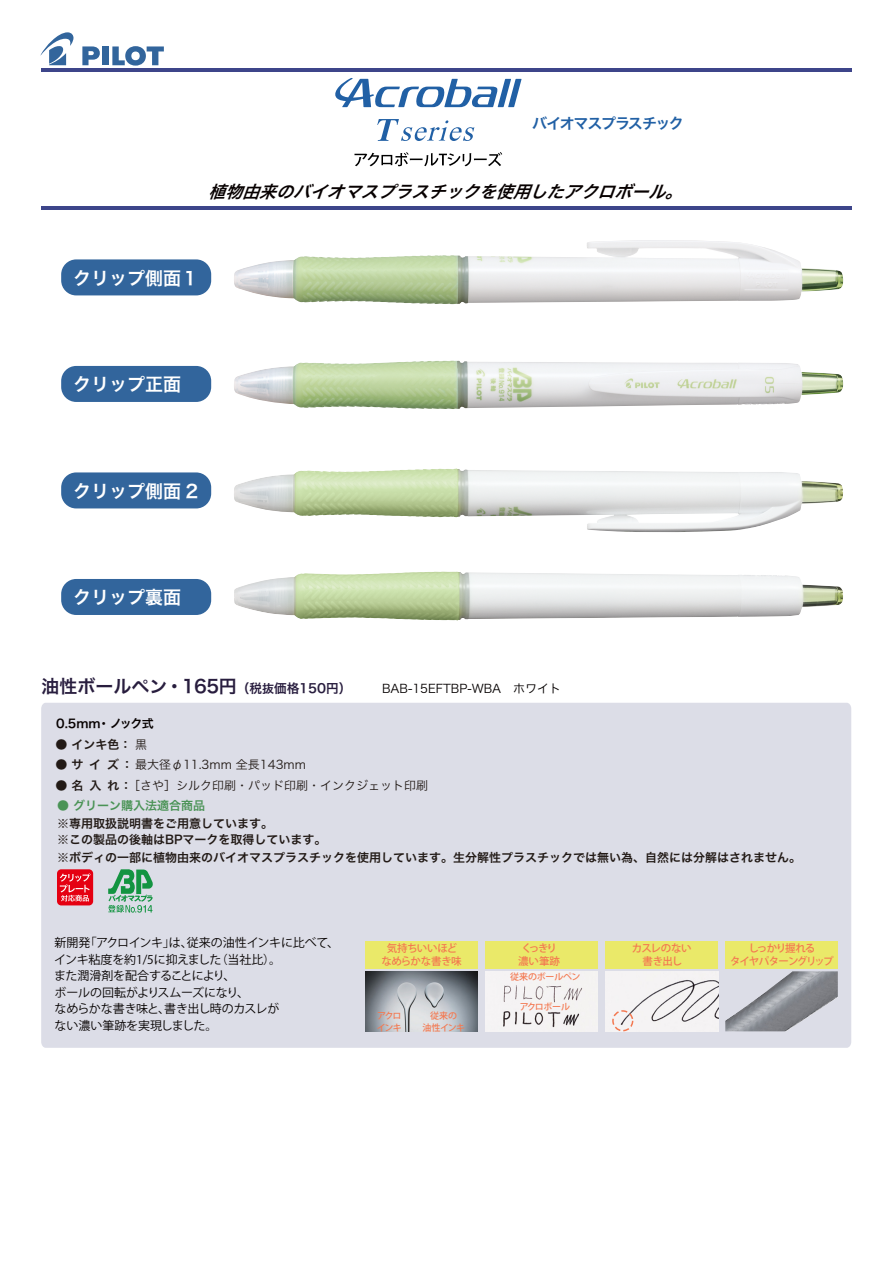
<style>
.page{position:relative;width:893px;height:1263px;background:#fff}
.page>*{position:absolute;margin:0;border:0;box-sizing:border-box;transform-origin:0 0}
.t1{font:18px "Hira Kaku Pro W6";color:#fff}
.t2{font:18px "Hira Kaku Pro W6";color:#281d3e}
.t3{font:italic 16.95px "Hira Kaku Pro W6";color:#070101}
.t4{font:15px "Hira Kaku Pro W6";letter-spacing:-.09em;color:#2160a5}
.t5{font:12px/16.5px "Koz Go Pro";letter-spacing:-.02em;color:#050100}
.t6{font:12px/16.5px "Hira Kaku Pro W6";color:#221a16}
.t7{font:12px "Hira Kaku Pro W3";color:#221a16}
.t8{font:12px "Hira Kaku Pro W3";color:#050100}
.t9{font:12px "Hira Kaku Pro W6";color:#4a9356}
.t10{font:12px "Hira Kaku Pro W6";letter-spacing:-.065em;color:#070101}
.t11{font:500 10.5px/13.5px "Koz Go Pro";letter-spacing:-.11em;color:#f37850;text-align:center}
.t12{font:500 10.5px/13.5px "Koz Go Pro";letter-spacing:-.04em;color:#f37850;text-align:center}
.t13{font:500 10.5px/13.5px "Koz Go Pro";letter-spacing:-.05em;color:#f37850;text-align:center}
.t14{font:500 10.5px/13.5px "Koz Go Pro";letter-spacing:-.07em;color:#f37850;text-align:center}
.t15{font:500 9px/12px "Koz Go Pro";letter-spacing:-.035em;color:#f37850}
.s1{font-size:12.6px}
.s2{font-size:12px}
.s3{font-family:"Hira Kaku Pro W3"}
.s4{font-family:"Hira Kaku Pro W6"}
</style>
<div class="page">
<div style="left:41px;top:703px;width:810px;height:345px;background:#dcdde7"></div>
<svg style="left:82px;top:46px;width:18px;height:19px"></svg>
<div style="left:102px;top:46px;width:7px;height:19px;background:#32659c"></div>
<svg style="left:112px;top:46px;width:52px;height:20px"></svg>
<svg style="left:40px;top:32px;width:33px;height:33px"></svg>
<hr style="left:41px;top:69px;width:810px;height:3px;background:#3d458a">
<hr style="left:41px;top:207px;width:810px;height:3px;background:#3d458a">
<div style="left:61px;top:259px;width:150px;height:36px;background:#32659c;border-radius:15px"></div>
<div style="left:61px;top:366px;width:150px;height:36px;background:#32659c;border-radius:15px"></div>
<div style="left:61px;top:472px;width:150px;height:36px;background:#32659c;border-radius:15px"></div>
<div style="left:61px;top:579px;width:150px;height:36px;background:#32659c;border-radius:15px"></div>
<div style="left:365px;top:941px;width:113px;height:27px;background:#eae969"></div>
<div style="left:485px;top:941px;width:113px;height:27px;background:#eae969"></div>
<div style="left:605px;top:941px;width:113px;height:27px;background:#eae969"></div>
<div style="left:725px;top:941px;width:113px;height:27px;background:#eae969"></div>
<img style="left:365px;top:971px;width:113px;height:60px">
<img style="left:725px;top:971px;width:113px;height:60px">
<img style="left:485px;top:971px;width:113px;height:60px">
<img style="left:606px;top:972px;width:112px;height:60px">
<div style="left:612px;top:1010px;width:21px;height:21px;border:2px dashed #f37850;border-radius:50%"></div>
<svg style="left:354px;top:152px;width:148px;height:14px"></svg>
<svg style="left:335px;top:78px;width:187px;height:29px"></svg>
<svg style="left:377px;top:119px;width:97px;height:22px"></svg>
<div style="left:57px;top:869px;width:36px;height:36px;background:#e50012;border-radius:4px"></div>
<svg style="left:60px;top:873px;width:30px;height:28px"></svg>
<svg style="left:108px;top:869px;width:45px;height:44px;background:#84bc9e"></svg>
<img style="left:234px;top:240px;width:402px;height:64px">
<img style="left:234px;top:571px;width:609px;height:50px">
<img style="left:234px;top:468px;width:380px;height:57px">
<img style="left:234px;top:360px;width:517px;height:49px">
<p class="t4" style="left:532px;top:110px;width:153px">バイオマスプラスチック</p>
<h2 class="t3" style="left:208px;top:176px;width:486px">植物由来のバイオマスプラスチックを使用したアクロボール。</h2>
<h1 class="t1" style="left:73px;top:262px;width:127px">クリップ側面１</h1>
<h1 class="t1" style="left:73px;top:368px;width:109px">クリップ正面</h1>
<h1 class="t1" style="left:73px;top:474px;width:127px">クリップ側面 2</h1>
<h1 class="t1" style="left:73px;top:581px;width:109px">クリップ裏面</h1>
<h1 class="t2" style="left:41px;top:670px;width:312px">油性ボールペン・165円<span class="s1">（税</span><span class="s2">抜</span><span class="s1">価格150円）</span></h1>
<p class="t8" style="left:382px;top:678px;width:181px">BAB-15EFTBP-WBA　ホワイト</p>
<p class="t10" style="left:56px;top:713px;width:99px">0.5mm・ノック式</p>
<p class="t6" style="left:56px;top:735px;width:93px">● インキ色：<span class="s3">黒</span></p>
<p class="t7" style="left:56px;top:754px;width:252px"><span class="s4">● サイズ：</span>最大径φ11.3mm 全長143mm</p>
<p class="t7" style="left:56px;top:774px;width:374px"><span class="s4">● 名 入 れ：</span>［さや］シルク印刷・パッド印刷・インクジェット印刷</p>
<p class="t9" style="left:57px;top:794px;width:150px">● グリーン購入法適合商品</p>
<p class="t6" style="left:57px;top:815px;width:271px">※専用取扱説明書をご用意しています。<br>※この製品の後軸はBPマークを取得しています。</p>
<p class="t6" style="left:57px;top:849px;width:745px">※ボディの一部に植物由来のバイオマスプラスチックを使用しています。生分解性プラスチックでは無い為、自然には分解はされません。</p>
<p class="t5" style="left:54px;top:935px;width:287px">新開発「アクロインキ」は、従来の油性インキに比べて、インキ粘度を約1/5に抑えました（当社比）。<br>また潤滑剤を配合することにより、<br>ボールの回転がよりスムーズになり、<br>なめらかな書き味と、書き出し時のカスレが<br>ない濃い筆跡を実現しました。</p>
<p class="t12" style="left:381px;top:942px;width:82px">気持ちいいほどなめらかな書き味</p>
<p class="t14" style="left:518px;top:942px;width:43px">くっきり濃い筆跡</p>
<p class="t13" style="left:632px;top:942px;width:61px">カスレのない書き出し</p>
<p class="t11" style="left:730px;top:942px;width:105px">しっかり握れる<br>タイヤパターングリップ</p>
<p class="t15" style="left:510px;top:971px;width:72px">従来のボールペン</p>
<p class="t15" style="left:520px;top:1001px;width:52px">アクロボール</p>
<p class="t15" style="left:377px;top:1010px;width:27px">アクロインキ</p>
<p class="t15" style="left:422px;top:1010px;width:44px;text-align:center">従来の<br>油性インキ</p>
</div>
